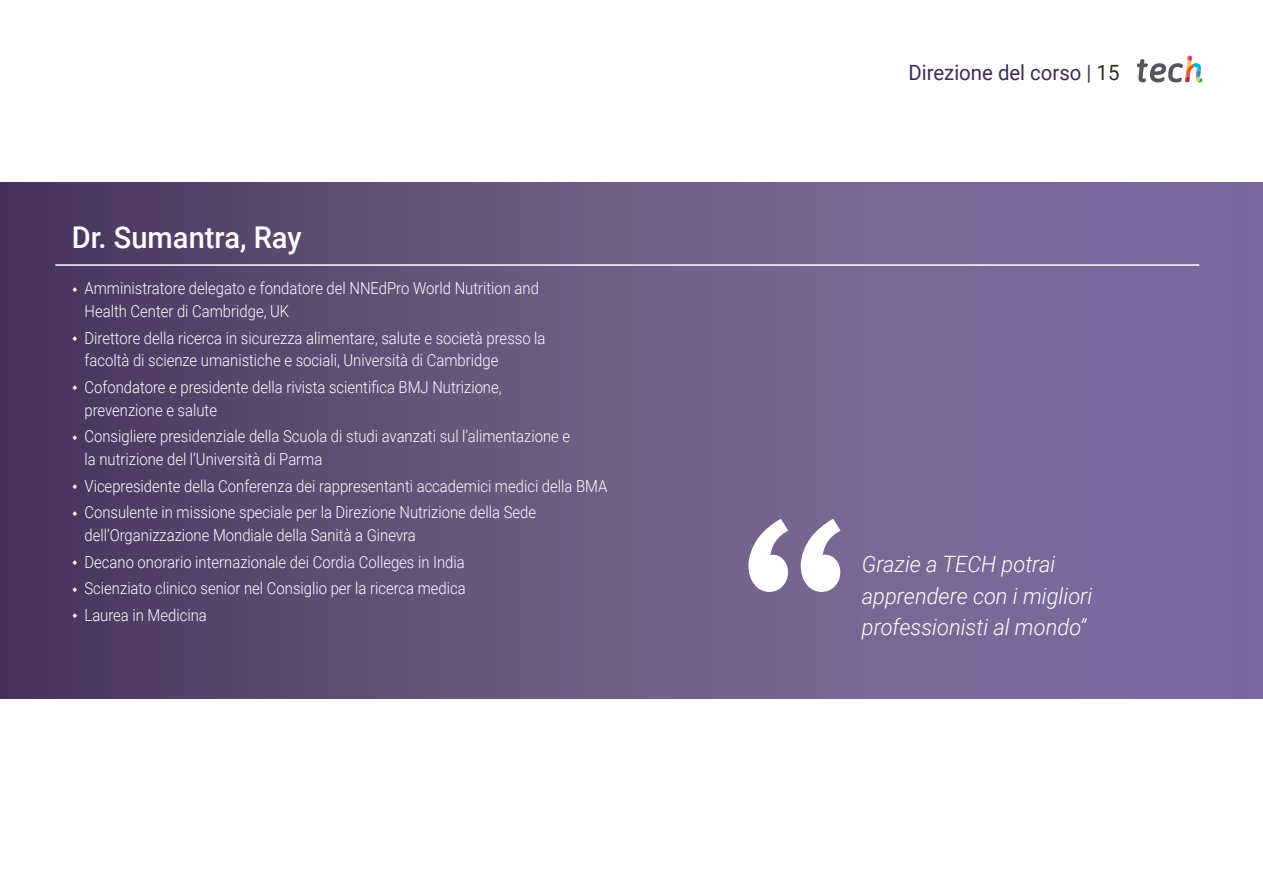
<style>
.page{position:relative;width:1263px;height:893px;background:#fff}
.page>*{position:absolute;margin:0;border:0;box-sizing:border-box;transform-origin:0 0}
.t1{font:500 30px "Roboto";color:#fff}
.t2{font:italic 300 22.5px/31.5px "Roboto";color:#fff}
.t3{font:21px "Roboto";color:#3e2b56}
.t4{font:300 16.5px/22.5px "Roboto";color:#fff;scale:.9 1}
.s1{color:#312e20}
</style>
<div class="page">
<div style="left:0;top:182px;width:1263px;height:516px;background:linear-gradient(to right,#503b5f,#8475a7)"></div>
<svg style="left:748px;top:519px;width:92px;height:73px"></svg>
<hr style="left:55px;top:264px;width:1144px;height:2px;background:#fff">
<svg style="left:1137px;top:56px;width:65px;height:27px"></svg>
<svg style="left:73px;top:287px;width:4px;height:5px"></svg>
<svg style="left:73px;top:336px;width:4px;height:5px"></svg>
<svg style="left:73px;top:385px;width:4px;height:5px"></svg>
<svg style="left:73px;top:435px;width:4px;height:5px"></svg>
<svg style="left:73px;top:484px;width:4px;height:5px"></svg>
<svg style="left:73px;top:511px;width:4px;height:5px"></svg>
<svg style="left:73px;top:560px;width:4px;height:5px"></svg>
<svg style="left:73px;top:587px;width:4px;height:5px"></svg>
<svg style="left:73px;top:613px;width:4px;height:5px"></svg>
<h1 class="t1" style="left:72px;top:216px;width:231px">Dr. Sumantra, Ray</h1>
<p class="t4" style="left:85px;top:277px;width:506px">Amministratore delegato e fondatore del NNEdPro World Nutrition and<br>Health Center di Cambridge, UK</p>
<p class="t4" style="left:85px;top:326px;width:514px">Direttore della ricerca in sicurezza alimentare, salute e società presso la facoltà di scienze umanistiche e sociali, Università di Cambridge</p>
<p class="t4" style="left:85px;top:375px;width:465px">Cofondatore e presidente della rivista scientifica BMJ Nutrizione, prevenzione e salute</p>
<p class="t4" style="left:85px;top:424px;width:541px">Consigliere presidenziale della Scuola di studi avanzati sul l’alimentazione e la nutrizione del l’Università di Parma</p>
<p class="t4" style="left:85px;top:472px;width:582px;line-height:26.7px">Vicepresidente della Conferenza dei rappresentanti accademici medici della BMA<br>Consulente in missione speciale per la Direzione Nutrizione della Sede</p>
<p class="t4" style="left:85px;top:521px;width:425px;line-height:26.7px">dell’Organizzazione Mondiale della Sanità a Ginevra Decano onorario internazionale dei Cordia Colleges in India Scienziato clinico senior nel Consiglio per la ricerca medica Laurea in Medicina</p>
<p class="t3" style="left:908px;top:57px;width:213px">Direzione del corso | <span class="s1">15</span></p>
<h2 class="t2" style="left:862px;top:548px;width:232px">Grazie a TECH potrai apprendere con i migliori professionisti al mondo”</h2>
</div>
